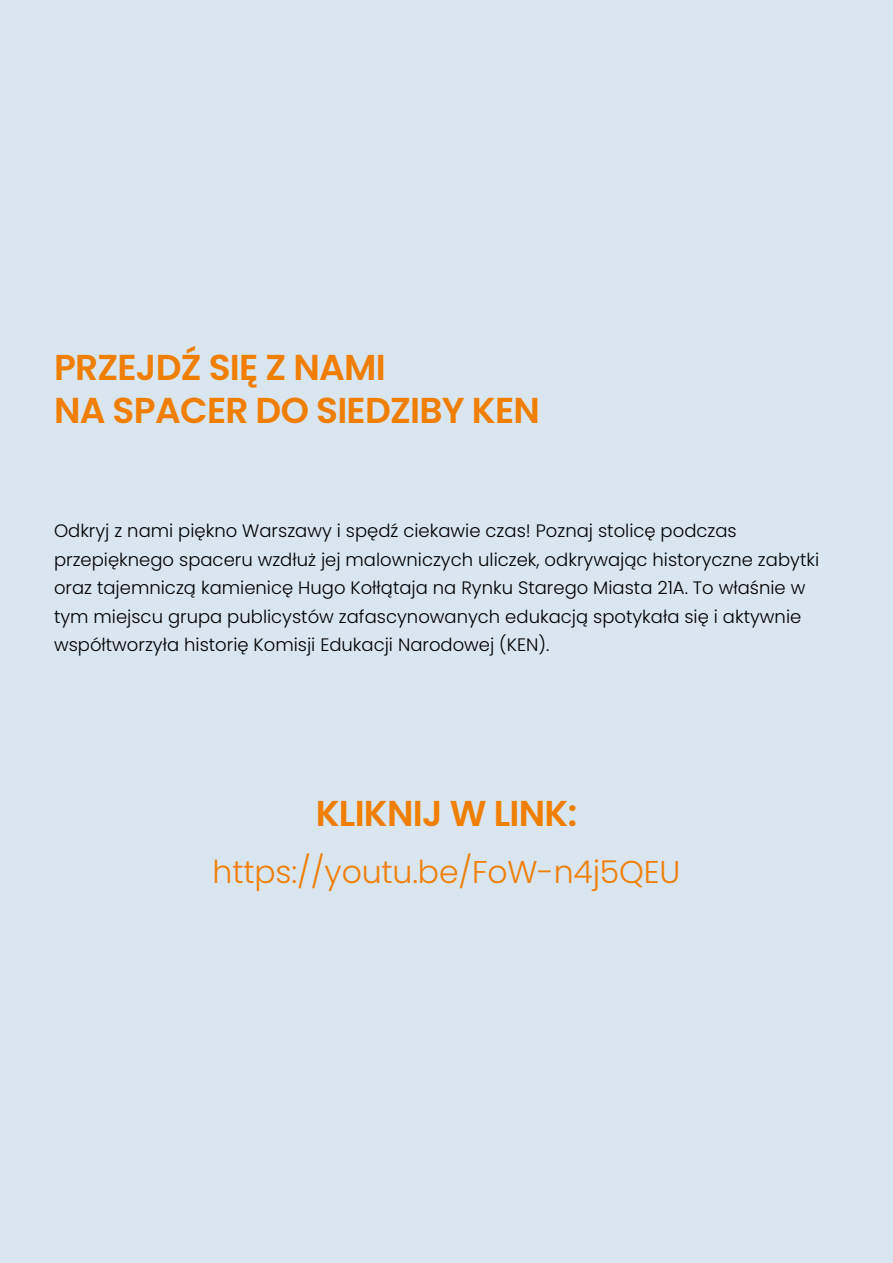
<style>
.page{position:relative;width:893px;height:1263px;background:#d9e5ef}
.page>*{position:absolute;margin:0;border:0;box-sizing:border-box;transform-origin:0 0}
.t1{font:600 36px/43.2px "Poppins";letter-spacing:-.02em;color:#f07e00}
.t2{font:300 31.5px "Poppins";letter-spacing:-.005em;color:#f07f09}
.t3{font:300 18px/28.5px "Poppins";color:#000}
</style>
<div class="page">
<h1 class="t1" style="left:54px;top:346px;width:487px">PRZEJDŹ SIĘ Z NAMI<br>NA SPACER DO SIEDZIBY KEN</h1>
<p class="t3" style="left:54px;top:517px;width:767px">Odkryj z nami piękno Warszawy i spędź ciekawie czas! Poznaj stolicę podczas przepięknego spaceru wzdłuż jej malowniczych uliczek, odkrywając historyczne zabytki oraz tajemniczą kamienicę Hugo Kołłątaja na Rynku Starego Miasta 21A. To właśnie w tym miejscu grupa publicystów zafascynowanych edukacją spotykała się i aktywnie współtworzyła historię Komisji Edukacji Narodowej (KEN).</p>
<h1 class="t1" style="left:316px;top:791px;width:263px">KLIKNIJ W LINK:</h1>
<h2 class="t2" style="left:213px;top:853px;width:469px">https://youtu.be/FoW-n4j5QEU</h2>
</div>
